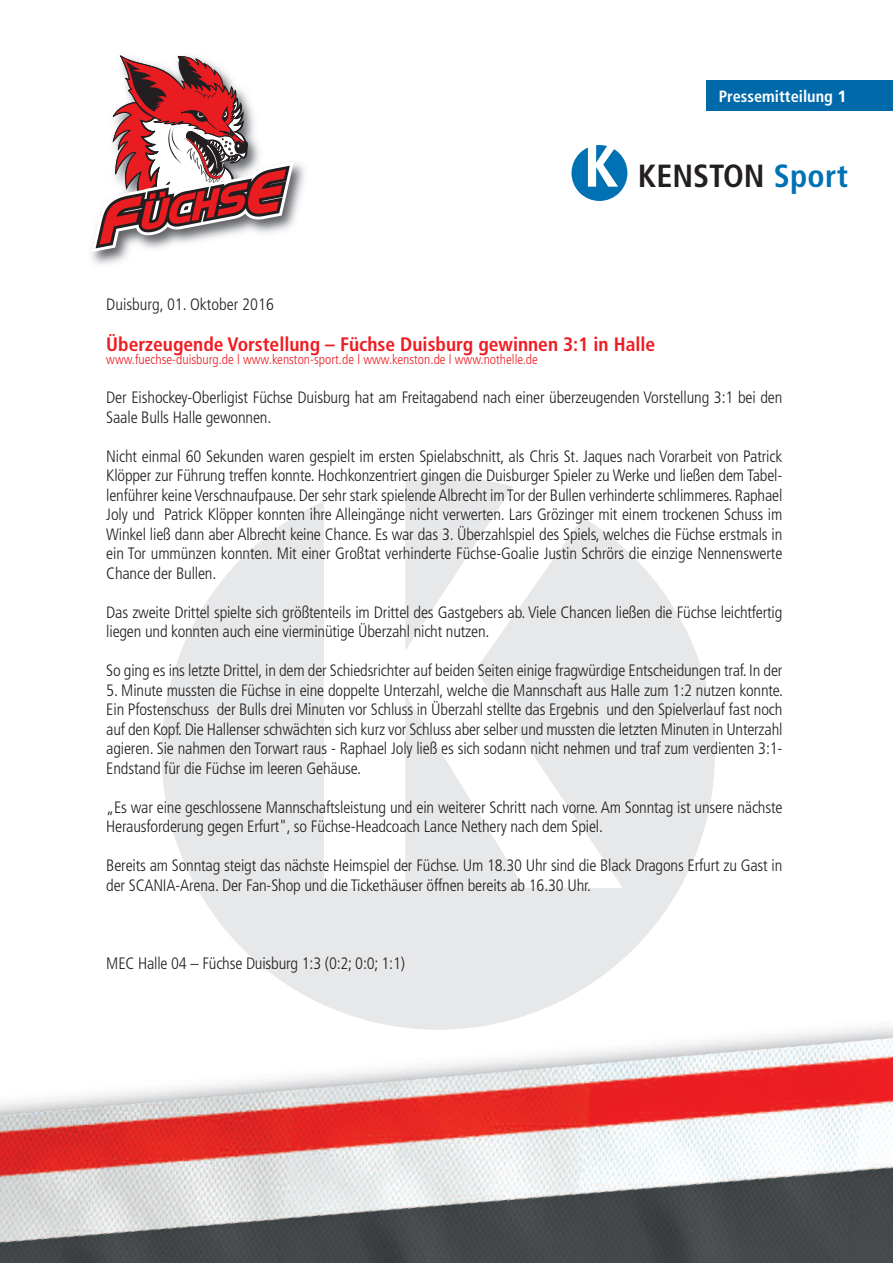
<style>
.page{position:relative;width:893px;height:1263px;background:#fff}
.page>*{position:absolute;margin:0;border:0;box-sizing:border-box;transform-origin:0 0}
.t1{font:700 condensed 32.1px "Frutiger";color:#231f20}
.t2{font:700 condensed 19.5px "Frutiger";color:#ee1d23}
.t3{font:300 condensed 16.5px/19.5px "Frutiger";letter-spacing:-.01em;color:#231f20}
.t4{font:700 condensed 16.35px "Frutiger";color:#fff}
.t5{font:300 condensed 13.5px "Frutiger";color:#ee1d23}
.s1{font-stretch:normal}
.s2{color:#0071b3}
</style>
<div class="page">
<svg style="left:405px;top:476px;width:108px;height:25px;background:#eaebec"></svg>
<svg style="left:162px;top:501px;width:553px;height:382px;fill:#e7e8e9"></svg>
<div style="left:706px;top:81px;width:187px;height:30px;background:#0069a9"></div>
<svg style="left:571px;top:145px;width:56px;height:56px"></svg>
<img style="left:91px;top:163px;width:214px;height:102px">
<svg style="left:92px;top:55px;width:202px;height:197px"></svg>
<img style="left:0;top:904px;width:893px;height:359px">
<img style="left:225px;top:929px;width:385px;height:101px">
<p class="t4" style="left:719px;top:89px;width:129px">Pressemitteilung <span class="s1">1</span></p>
<h1 class="t1" style="left:638px;top:163px;width:212px">KENSTON <span class="s2">Sport</span></h1>
<p class="t3" style="left:106px;top:296px;width:169px">Duisburg, 01. Oktober 2016</p>
<p class="t2" style="left:106px;top:336px;width:550px">Überzeugende Vorstellung – Füchse Duisburg gewinnen 3:1 in Halle</p>
<p class="t5" style="left:106px;top:354px;width:433px">www.fuechse-duisburg.de l www.kenston-sport.de l www.kenston.de l www.nothelle.de</p>
<p class="t3" style="left:106px;top:389px;width:678px">Der Eishockey-Oberligist Füchse Duisburg hat am Freitagabend nach einer überzeugenden Vorstellung 3:1 bei den<br>Saale Bulls Halle gewonnen.</p>
<p class="t3" style="left:106px;top:447px;width:678px;text-align:justify">Nicht einmal 60 Sekunden waren gespielt im ersten Spielabschnitt, als Chris St. Jaques nach Vorarbeit von Patrick Klöpper zur Führung treffen konnte. Hochkonzentriert gingen die Duisburger Spieler zu Werke und ließen dem Tabel&shy;lenführer keineVerschnaufpause. Der sehr stark spielendeAlbrecht imTor der Bullen verhinderte schlimmeres. Raphael Joly und Patrick Klöpper konnten ihre Alleingänge nicht verwerten. Lars Grözinger mit einem trockenen Schuss im Winkel ließ dann aber Albrecht keine Chance. Es war das 3. Überzahlspiel des Spiels, welches die Füchse erstmals in ein Tor ummünzen konnten. Mit einer Großtat verhinderte Füchse-Goalie Justin Schrörs die einzige Nennenswerte Chance der Bullen.</p>
<p class="t3" style="left:106px;top:603px;width:678px">Das zweite Drittel spielte sich größtenteils im Drittel des Gastgebers ab. Viele Chancen ließen die Füchse leichtfertig liegen und konnten auch eine vierminütige Überzahl nicht nutzen.</p>
<p class="t3" style="left:106px;top:662px;width:678px">So ging es ins letzte Drittel, in dem der Schiedsrichter auf beiden Seiten einige fragwürdige Entscheidungen traf. In der</p>
<p class="t3" style="left:106px;top:681px;width:678px;text-align:justify">5. Minute mussten die Füchse in eine doppelte Unterzahl, welche die Mannschaft aus Halle zum 1:2 nutzen konnte.<br>Ein Pfostenschuss der Bulls drei Minuten vor Schluss in Überzahl stellte das Ergebnis und den Spielverlauf fast noch auf den Kopf. Die Hallenser schwächten sich kurz vor Schluss aber selber und mussten die letzten Minuten in Unterzahl agieren. Sie nahmen den Torwart raus - Raphael Joly ließ es sich sodann nicht nehmen und traf zum verdienten 3:1- Endstand für die Füchse im leeren Gehäuse.</p>
<p class="t3" style="left:106px;top:798px;width:678px">„Es war eine geschlossene Mannschaftsleistung und ein weiterer Schritt nach vorne. Am Sonntag ist unsere nächste<br>Herausforderung gegen Erfurt", so Füchse-Headcoach Lance Nethery nach dem Spiel.</p>
<p class="t3" style="left:106px;top:857px;width:678px">Bereits am Sonntag steigt das nächste Heimspiel der Füchse. Um 18.30 Uhr sind die Black Dragons Erfurt zu Gast in der SCANIA-Arena. Der Fan-Shop und die Tickethäuser öffnen bereits ab 16.30 Uhr.</p>
<p class="t3" style="left:106px;top:954px;width:300px">MEC Halle 04 – Füchse Duisburg 1:3 (0:2; 0:0; 1:1)</p>
</div>
